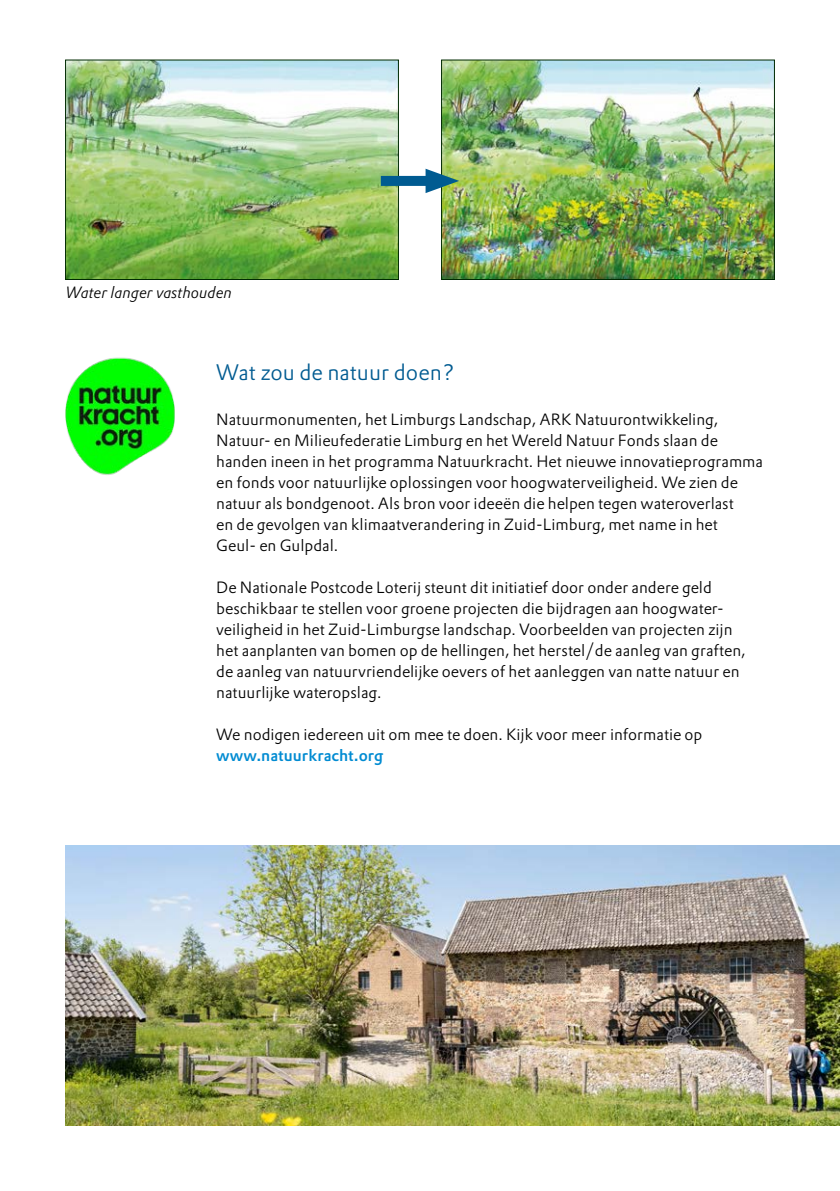
<style>
.page{position:relative;width:840px;height:1191px;background:#fff}
.page>*{position:absolute;margin:0;border:0;box-sizing:border-box;transform-origin:0 0}
.t1{font:300 22px "DTL Prokyon TOT";color:#005b91}
.t2{font:300 16px/21px "DTL Prokyon TOT";color:#000}
.t3{font:italic 300 16px "DTL Prokyon TOT";color:#000}
.t4{font:500 16px "DTL Prokyon TOT";color:#008bd2}
</style>
<div class="page">
<img style="left:443px;top:62px;width:329px;height:216px">
<div style="left:441px;top:60px;width:333px;height:220px;border:1px solid #002a02"></div>
<img style="left:67px;top:62px;width:329px;height:216px">
<div style="left:65px;top:60px;width:333px;height:220px;border:1px solid #002a02"></div>
<img style="left:65px;top:357px;width:110px;height:118px">
<img style="left:65px;top:845px;width:774px;height:280px">
<div style="left:380px;top:176px;width:59px;height:10px;background:#005b91"></div>
<svg style="left:425px;top:169px;width:34px;height:24px"></svg>
<p class="t3" style="left:65px;top:282px;width:168px">Water langer vasthouden</p>
<h1 class="t1" style="left:216px;top:358px;width:240px">Wat zou de natuur doen?</h1>
<p class="t2" style="left:216px;top:408px;width:548px">Natuurmonumenten, het Limburgs Landschap, ARK Natuurontwikkeling, Natuur- en Milieufederatie Limburg en het Wereld Natuur Fonds slaan de handen ineen in het programma Natuurkracht. Het nieuwe innovatieprogramma en fonds voor natuurlijke oplossingen voor hoogwaterveiligheid. We zien de natuur als bondgenoot. Als bron voor ideeën die helpen tegen wateroverlast<br>en de gevolgen van klimaatverandering in Zuid-Limburg, met name in het<br>Geul- en Gulpdal.</p>
<p class="t2" style="left:216px;top:576px;width:530px">De Nationale Postcode Loterij steunt dit initiatief door onder andere geld beschikbaar te stellen voor groene projecten die bijdragen aan hoogwater&shy;veiligheid in het Zuid-Limburgse landschap. Voorbeelden van projecten zijn het aanplanten van bomen op de hellingen, het herstel/de aanleg van graften, de aanleg van natuurvriendelijke oevers of het aanleggen van natte natuur en natuurlijke wateropslag.</p>
<p class="t2" style="left:216px;top:723px;width:487px">We nodigen iedereen uit om mee te doen. Kijk voor meer informatie op</p>
<p class="t4" style="left:216px;top:744px;width:169px">www.natuurkracht.org</p>
</div>
